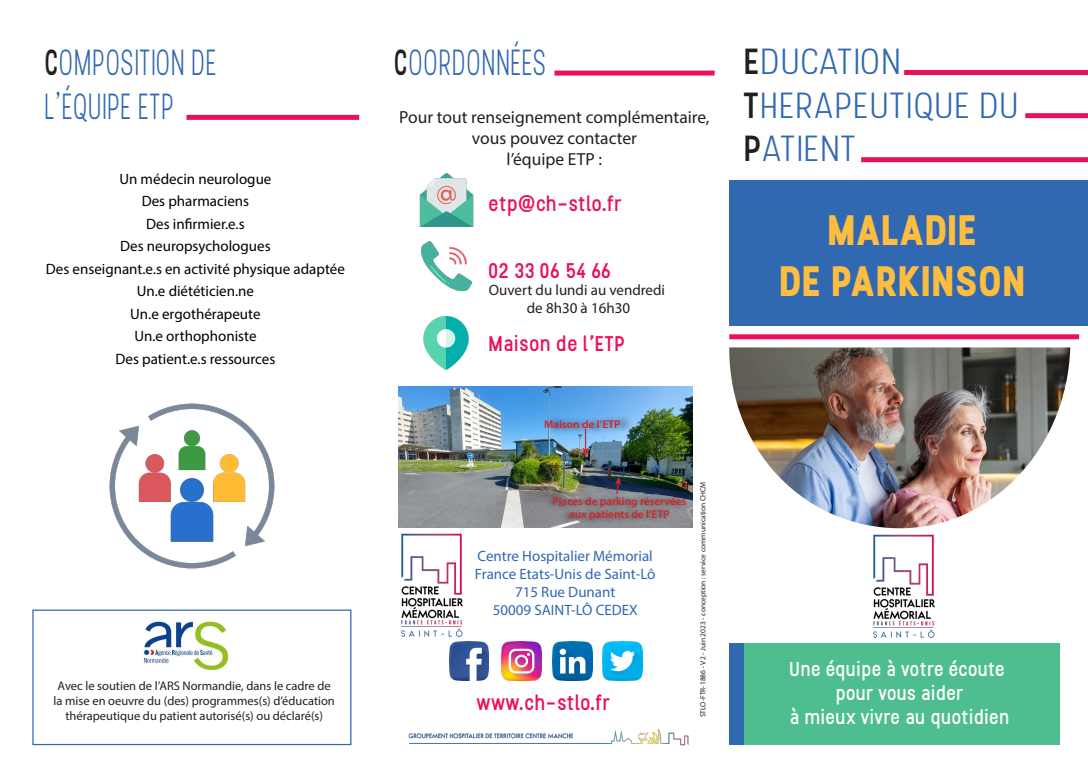
<style>
.page{position:relative;width:1088px;height:780px;background:#fff}
.page>*{position:absolute;margin:0;border:0;box-sizing:border-box;transform-origin:0 0}
.t1{font:700 42.5px "Stellar";color:#fdbd40}
.t2{font:300 36.25px "Stellar";color:#3068b2;scale:.71 1}
.t3{font:300 36.25px/43.5px "Stellar";color:#3068b2}
.t4{font:500 21.25px "Stellar";color:#eb1059}
.t5{font:500 21.25px "Stellar";letter-spacing:-.02em;color:#eb1059}
.t6{font:500 20px "Stellar";letter-spacing:-.01em;color:#fff}
.t7{font:17.5px "Myriad Pro";color:#231f20}
.t8{font:15px "Myriad Pro";color:#000001}
.t9{font:15px/18px "Myriad Pro";color:#3068b2}
.t10{font:15px "Myriad Pro";color:#231f20}
.t11{font:12.5px/15px "Myriad Pro";color:#231f20;text-align:center}
.t12{font:600 11.25px/13.5px "Myriad Pro";color:#d1232a;text-align:center}
.t13{font:7.5px "Myriad Pro";color:#231f20}
.s1{font-weight:500;color:#231f20}
</style>
<div class="page">
<div style="left:32px;top:609px;width:319px;height:136px;border:1px solid #3068b2"></div>
<img style="left:729px;top:347px;width:341px;height:181px">
<div style="left:729px;top:643px;width:330px;height:101px;background:#4fbe8f"></div>
<div style="left:729px;top:181px;width:359px;height:145px;background:#3068b2"></div>
<div style="left:729px;top:334px;width:350px;height:5px;background:#eb1059"></div>
<div style="left:904px;top:70px;width:184px;height:5px;background:#eb1059"></div>
<div style="left:861px;top:157px;width:227px;height:5px;background:#eb1059"></div>
<div style="left:1025px;top:113px;width:63px;height:5px;background:#eb1059"></div>
<div style="left:729px;top:643px;width:15px;height:101px;background:#3068b2"></div>
<div style="left:554px;top:71px;width:160px;height:5px;background:#eb1059"></div>
<img style="left:422px;top:241px;width:49px;height:49px">
<img style="left:420px;top:174px;width:53px;height:53px">
<img style="left:449px;top:641px;width:40px;height:39px">
<img style="left:501px;top:641px;width:40px;height:39px">
<img style="left:553px;top:641px;width:40px;height:39px">
<img style="left:603px;top:641px;width:39px;height:39px">
<img style="left:408px;top:729px;width:281px;height:17px">
<div style="left:186px;top:115px;width:173px;height:5px;background:#eb1059"></div>
<img style="left:874px;top:534px;width:61px;height:103px">
<img style="left:143px;top:621px;width:86px;height:50px">
<img style="left:423px;top:316px;width:46px;height:53px">
<img style="left:401px;top:533px;width:61px;height:103px">
<img style="left:109px;top:403px;width:166px;height:166px">
<img style="left:399px;top:387px;width:294px;height:140px">
<div style="left:543px;top:491px;width:146px;height:36px;background:#231f20;opacity:.75"></div>
<svg style="left:615px;top:476px;width:6px;height:19px"></svg>
<svg style="left:582px;top:435px;width:7px;height:21px"></svg>
<div style="left:546px;top:414px;width:87px;height:21px;background:#231f20;opacity:.75"></div>
<p class="t2" style="left:45px;top:41px;width:245px"><span class="s1">C</span>OMPOSITION DE</p>
<p class="t2" style="left:45px;top:85px;width:185px">L’ÉQUIPE ETP</p>
<p class="t8" style="left:119px;top:169px;width:153px">Un médecin neurologue</p>
<p class="t8" style="left:142px;top:192px;width:109px">Des pharmaciens</p>
<p class="t8" style="left:146px;top:214px;width:100px">Des infirmier.e.s</p>
<p class="t8" style="left:120px;top:237px;width:152px">Des neuropsychologues</p>
<p class="t8" style="left:46px;top:259px;width:300px">Des enseignant.e.s en activité physique adaptée</p>
<p class="t8" style="left:137px;top:282px;width:119px">Un.e diététicien.ne</p>
<p class="t8" style="left:130px;top:304px;width:132px">Un.e ergothérapeute</p>
<p class="t8" style="left:134px;top:327px;width:124px">Un.e orthophoniste</p>
<p class="t8" style="left:116px;top:349px;width:161px">Des patient.e.s ressources</p>
<p class="t11" style="left:54px;top:678px;width:283px">Avec le soutien de l’ARS Normandie, dans le cadre de la mise en oeuvre du (des) programmes(s) d’éducation thérapeutique du patient autorisé(s) ou déclaré(s)</p>
<p class="t2" style="left:394px;top:41px;width:217px"><span class="s1">C</span>OORDONNÉES</p>
<p class="t7" style="left:399px;top:107px;width:312px">Pour tout renseignement complémentaire,</p>
<p class="t7" style="left:472px;top:128px;width:167px">vous pouvez contacter</p>
<p class="t7" style="left:507px;top:149px;width:97px">l’équipe ETP :</p>
<p class="t5" style="left:489px;top:191px;width:135px">etp@ch-stlo.fr</p>
<p class="t4" style="left:489px;top:257px;width:124px">02 33 06 54 66</p>
<p class="t10" style="left:489px;top:281px;width:178px">Ouvert du lundi au vendredi</p>
<p class="t10" style="left:527px;top:299px;width:105px">de 8h30 à 16h30</p>
<p class="t4" style="left:489px;top:331px;width:138px">Maison de l’ETP</p>
<p class="t12" style="left:544px;top:417px;width:78px">Maison de l’ETP</p>
<p class="t12" style="left:552px;top:493px;width:135px">Places de parking réservées aux patients de l’ETP</p>
<p class="t9" style="left:475px;top:547px;width:182px">Centre Hospitalier Mémorial<br>France Etats-Unis de Saint-Lô</p>
<p class="t9" style="left:515px;top:583px;width:102px">715 Rue Dunant</p>
<p class="t9" style="left:493px;top:601px;width:147px">50009 SAINT-LÔ CEDEX</p>
<p class="t4" style="left:477px;top:689px;width:136px">www.ch-stlo.fr</p>
<p class="t13" style="left:698px;top:717px;width:237px;rotate:-90deg">STLO-FTR-1886 - V2 - Juin 2023 - conception : service communication CHCM</p>
<p class="t3" style="left:744px;top:40px;width:160px"><span class="s1">E</span>DUCATION</p>
<p class="t3" style="left:744px;top:84px;width:278px"><span class="s1">T</span>HERAPEUTIQUE DU<br><span class="s1">P</span>ATIENT</p>
<p class="t1" style="left:828px;top:203px;width:151px">MALADIE</p>
<p class="t1" style="left:780px;top:254px;width:249px">DE PARKINSON</p>
<p class="t6" style="left:790px;top:657px;width:217px">Une équipe à votre écoute</p>
<p class="t6" style="left:836px;top:681px;width:130px">pour vous aider</p>
<p class="t6" style="left:790px;top:705px;width:222px">à mieux vivre au quotidien</p>
</div>
